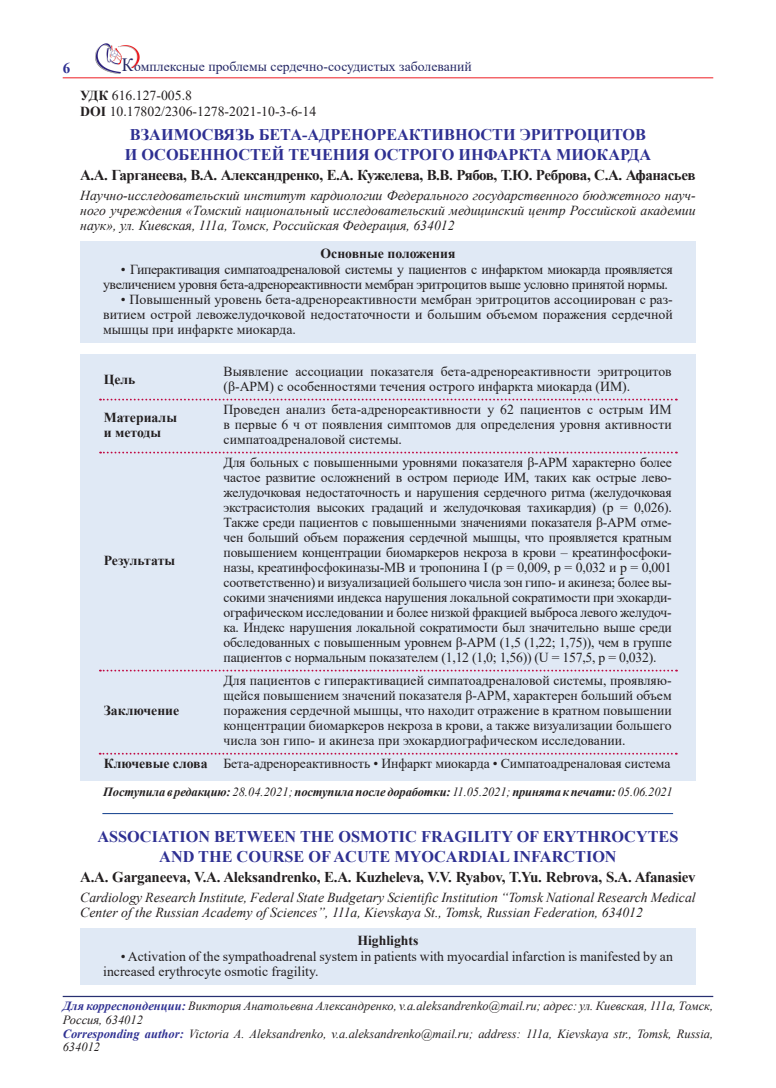
<style>
.page{position:relative;width:776px;height:1088px;background:#fff}
.page>*{position:absolute;margin:0;border:0;box-sizing:border-box;transform-origin:0 0}
.t1{font:700 16.25px/19.5px "Times New Roman";color:#2e3092;text-align:center}
.t2{font:700 15px "Times New Roman";letter-spacing:-.03em;color:#231f20}
.t3{font:700 15px "Times New Roman";color:#2e3092}
.t4{font:13.75px/15px "Times New Roman";color:#231f20;text-align:justify}
.t5{font:italic 13.75px/15px "Times New Roman";color:#231f20;text-align:justify}
.t6{font:13.75px/15px "Times New Roman";letter-spacing:-.03em;color:#231f20}
.t7{font:700 13.75px/15px "Times New Roman";color:#231f20}
.t8{font:13.75px/29.1px "Times New Roman";color:#262966}
.t9{font:italic 12.5px/13.8px "Times New Roman";color:#231f20}
.t10{font:italic 700 12.5px "Times New Roman";letter-spacing:-.01em;color:#231f20}
.s1{font-size:18.75px}
.s2{font-weight:700;color:#231f20}
.s3{color:#231f20}
.s4{font-weight:700}
.s5{font-weight:400}
.s6{font-weight:700;color:#2e3092}
</style>
<div class="page">
<img style="left:96px;top:44px;width:43px;height:30px">
<hr style="left:63px;top:78px;width:650px;height:1px;background:#ee1d23">
<hr style="left:63px;top:996px;width:650px;height:1px;background:#283071">
<div style="left:80px;top:242px;width:616px;height:101px;background:#e0e9f5"></div>
<div style="left:80px;top:354px;width:616px;height:427px;background:#e0e9f5"></div>
<svg style="left:100px;top:399px;width:577px;height:1px"></svg>
<svg style="left:100px;top:452px;width:577px;height:1px"></svg>
<svg style="left:100px;top:753px;width:577px;height:2px"></svg>
<svg style="left:100px;top:670px;width:577px;height:1px"></svg>
<hr style="left:102px;top:813px;width:571px;height:1px;background:#0f3d8c">
<div style="left:80px;top:928px;width:616px;height:57px;background:#e0e9f5"></div>
<p class="t3" style="left:63px;top:57px;width:9px">6</p>
<p class="t8" style="left:80px;top:51px;width:393px;text-indent:42px"><span class="s1">К</span>омплексные проблемы сердечно-сосудистых заболеваний<br><span class="s2">УДК</span> <span class="s3">616.127-005.8</span></p>
<p class="t4" style="left:80px;top:103px;width:238px"><span class="s4">DOI</span> 10.17802/2306-1278-2021-10-3-6-14</p>
<p class="t1" style="left:125px;top:125px;width:528px">ВЗАИМОСВЯЗЬ БЕТА-АДРЕНОРЕАКТИВНОСТИ ЭРИТРОЦИТОВ<br>И ОСОБЕННОСТЕЙ ТЕЧЕНИЯ ОСТРОГО ИНФАРКТА МИОКАРДА</p>
<p class="t2" style="left:80px;top:164px;width:617px">А.А. Гарганеева, В.А. Александренко, Е.А. Кужелева, В.В. Рябов, Т.Ю. Реброва, С.А. Афанасьев</p>
<p class="t5" style="left:80px;top:187px;width:617px">Научно-исследовательский институт кардиологии Федерального государственного бюджетного науч&shy;ного учреждения «Томский национальный исследовательский медицинский центр Российской академии наук», ул. Киевская, 111а, Томск, Российская Федерация, 634012</p>
<p class="t7" style="left:321px;top:245px;width:136px">Основные положения</p>
<p class="t6" style="left:103px;top:261px;width:571px;text-indent:18px">• Гиперактивация симпатоадреналовой системы у пациентов с инфарктом миокарда проявляется увеличением уровня бета-адренореактивности мембран эритроцитов выше условно принятой нормы.</p>
<p class="t4" style="left:103px;top:291px;width:571px;text-indent:18px">• Повышенный уровень бета-адренореактивности мембран эритроцитов ассоциирован с раз&shy;витием острой левожелудочковой недостаточности и большим объемом поражения сердечной мышцы при инфаркте миокарда.</p>
<p class="t7" style="left:104px;top:371px;width:33px">Цель</p>
<p class="t4" style="left:224px;top:364px;width:450px">Выявление ассоциации показателя бета-адренореактивности эритроцитов (β-АРМ) с особенностями течения острого инфаркта миокарда (ИМ).</p>
<p class="t7" style="left:104px;top:409px;width:75px">Материалы и методы</p>
<p class="t4" style="left:224px;top:402px;width:450px">Проведен анализ бета-адренореактивности у 62 пациентов с острым ИМ в первые 6 ч от появления симптомов для определения уровня активности симпатоадреналовой системы.</p>
<p class="t7" style="left:104px;top:552px;width:73px">Результаты</p>
<p class="t4" style="left:224px;top:454px;width:450px">Для больных с повышенными уровнями показателя β-АРМ характерно более частое развитие осложнений в остром периоде ИМ, таких как острые лево&shy;желудочковая недостаточность и нарушения сердечного ритма (желудочковая экстрасистолия высоких градаций и желудочковая тахикардия) (p = 0,026).<br>Также среди пациентов с повышенными значениями показателя β-АРМ отме&shy;чен больший объем поражения сердечной мышцы, что проявляется кратным повышением концентрации биомаркеров некроза в крови – креатинфосфоки&shy;назы, креатинфосфокиназы-МВ и тропонина I (p = 0,009, p = 0,032 и p = 0,001 соответственно) и визуализацией большего числа зон гипо- и акинеза; более вы&shy;сокими значениями индекса нарушения локальной сократимости при эхокарди&shy;ографическом исследовании и более низкой фракцией выброса левого желудоч&shy;ка. Индекс нарушения локальной сократимости был значительно выше среди обследованных с повышенным уровнем β-АРМ (1,5 (1,22; 1,75)), чем в группе пациентов с нормальным показателем (1,12 (1,0; 1,56)) (U = 157,5, p = 0,032).</p>
<p class="t4" style="left:224px;top:673px;width:450px">Для пациентов с гиперактивацией симпатоадреналовой системы, проявляю&shy;щейся повышением значений показателя β-АРМ, характерен больший объем поражения сердечной мышцы, что находит отражение в кратном повышении концентрации биомаркеров некроза в крови, а также визуализации большего числа зон гипо- и акинеза при эхокардиографическом исследовании.</p>
<p class="t4" style="left:104px;top:756px;width:568px"><span class="s4">Ключевые слова</span> Бета-адренореактивность • Инфаркт миокарда • Симпатоадреналовая система</p>
<p class="t10" style="left:103px;top:783px;width:571px">Поступила в редакцию: <span class="s5">28.04.2021;</span> поступила после доработки: <span class="s5">11.05.2021;</span> принята к печати: <span class="s5">05.06.2021</span></p>
<p class="t7" style="left:104px;top:703px;width:77px">Заключение</p>
<p class="t1" style="left:98px;top:826px;width:582px">ASSOCIATION BETWEEN THE OSMOTIC FRAGILITY OF ERYTHROCYTES<br>AND THE COURSE OF ACUTE MYOCARDIAL INFARCTION</p>
<p class="t2" style="left:80px;top:866px;width:617px">A.A. Garganeeva, V.A. Aleksandrenko, E.A. Kuzheleva, V.V. Ryabov, T.Yu. Rebrova, S.A. Afanasiev</p>
<p class="t5" style="left:80px;top:889px;width:617px">Cardiology Research Institute, Federal State Budgetary Scientific Institution “Tomsk National Research Medical<br>Center of the Russian Academy of Sciences”, 111a, Kievskaya St., Tomsk, Russian Federation, 634012</p>
<p class="t7" style="left:357px;top:932px;width:63px">Highlights</p>
<p class="t4" style="left:103px;top:948px;width:571px;text-indent:18px">• Activation of the sympathoadrenal system in patients with myocardial infarction is manifested by an increased erythrocyte osmotic fragility.</p>
<p class="t9" style="left:63px;top:999px;width:652px"><span class="s6">Для корреспонденции:</span> Виктория Анатольевна Александренко, v.a.aleksandrenko@mail.ru; адрес: ул. Киевская, 111а, Томск, Россия, 634012<br><span class="s6">Corresponding author:</span> Victoria A. Aleksandrenko, v.a.aleksandrenko@mail.ru; address: 111a, Kievskaya str., Tomsk, Russia, 634012</p>
</div>
